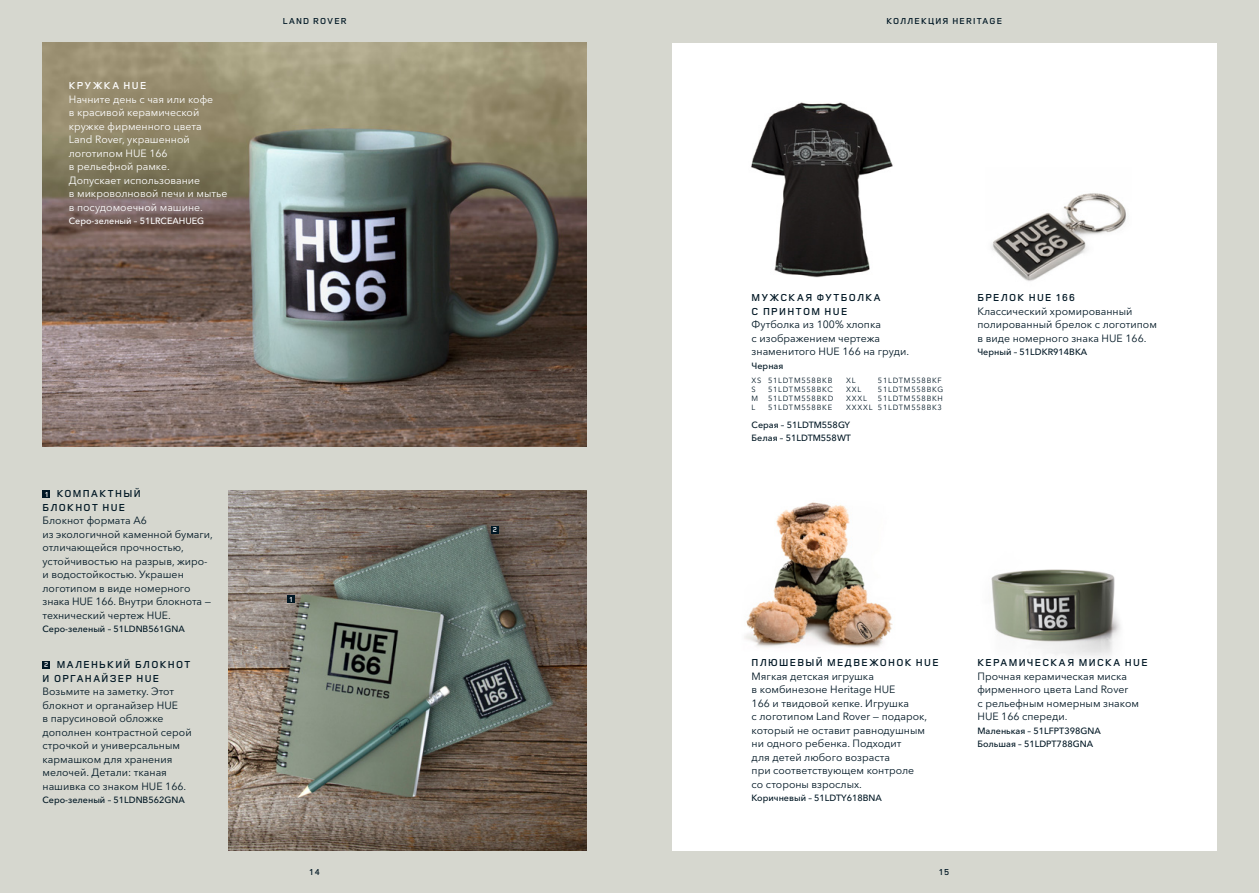
<style>
.page{position:relative;width:1259px;height:893px;background:#fff}
.page>*{position:absolute;margin:0;border:0;box-sizing:border-box;transform-origin:0 0}
.t1{font:10.5px/13.5px "Avenir Next W1 G";color:#001724}
.t2{font:10.5px/13.5px "Avenir Next W1 G";color:#fff}
.t3{font:600 10.5px/13.5px "Land Rover";letter-spacing:.125em;color:#001724}
.t4{font:600 10.5px "Land Rover";letter-spacing:.15em;color:#fff}
.t5{font:500 9px/13.5px "Avenir Next W1 G";color:#001724}
.t6{font:600 9px "Land Rover";letter-spacing:.13em;color:#001724}
.t7{font:500 9px "Avenir Next W1 G";color:#fff}
.t8{font:7.5px/9px "Avenir Next W1 G";letter-spacing:.1em;color:#001724}
.t9{font:600 7.5px "Land Rover";color:#fff}
</style>
<div class="page">
<div style="left:629px;top:0;width:630px;height:893px;background:#d6d7cf"></div>
<div style="left:672px;top:43px;width:544px;height:807px;background:#fff"></div>
<div style="left:0;top:0;width:629px;height:893px;background:#d6d7cf"></div>
<img style="left:43px;top:43px;width:544px;height:403px">
<img style="left:229px;top:490px;width:358px;height:360px">
<img style="left:744px;top:502px;width:149px;height:146px">
<img style="left:751px;top:102px;width:142px;height:176px">
<div style="left:43px;top:490px;width:7px;height:8px;background:#001724"></div>
<div style="left:43px;top:661px;width:7px;height:8px;background:#001724"></div>
<div style="left:287px;top:595px;width:8px;height:8px;background:#001724"></div>
<div style="left:491px;top:526px;width:8px;height:8px;background:#001724"></div>
<img style="left:991px;top:569px;width:130px;height:88px">
<img style="left:991px;top:193px;width:135px;height:88px">
<p class="t4" style="left:69px;top:79px;width:79px">КРУЖКА HUE</p>
<p class="t2" style="left:69px;top:91px;width:160px">Начните день с чая или кофе<br>в красивой керамической кружке фирменного цвета<br>Land Rover, украшенной логотипом HUE 166<br>в рельефной рамке.<br>Допускает использование<br>в микроволновой печи и мытье в посудомоечной машине.</p>
<p class="t7" style="left:69px;top:214px;width:137px">Серо-зеленый – 51LRCEAHUEG</p>
<p class="t3" style="left:43px;top:487px;width:100px;text-indent:14px">КОМПАКТНЫЙ<br>БЛОКНОТ HUE</p>
<p class="t1" style="left:43px;top:513px;width:172px">Блокнот формата А6<br>из экологичной каменной бумаги, отличающейся прочностью, устойчивостью на разрыв, жиро&shy;и водостойкостью. Украшен логотипом в виде номерного знака HUE 166. Внутри блокнота — технический чертеж HUE.</p>
<p class="t5" style="left:43px;top:622px;width:144px">Серо-зеленый – 51LDNB561GNA</p>
<p class="t9" style="left:45px;top:489px;width:5px">1</p>
<p class="t3" style="left:43px;top:657px;width:149px;text-indent:14px">МАЛЕНЬКИЙ БЛОКНОТ<br>И ОРГАНАЙЗЕР HUE</p>
<p class="t1" style="left:43px;top:684px;width:151px">Возьмите на заметку. Этот блокнот и органайзер HUE<br>в парусиновой обложке дополнен контрастной серой строчкой и универсальным кармашком для хранения мелочей. Детали: тканая нашивка со знаком HUE 166.</p>
<p class="t5" style="left:43px;top:792px;width:144px">Серо-зеленый – 51LDNB562GNA</p>
<p class="t9" style="left:44px;top:660px;width:6px">2</p>
<p class="t6" style="left:283px;top:15px;width:66px">LAND ROVER</p>
<p class="t9" style="left:289px;top:594px;width:5px">1</p>
<p class="t9" style="left:493px;top:525px;width:6px">2</p>
<p class="t6" style="left:886px;top:15px;width:117px">КОЛЛЕКЦИЯ HERITAGE</p>
<p class="t3" style="left:751px;top:290px;width:131px">МУЖСКАЯ ФУТБОЛКА<br>С ПРИНТОМ HUE</p>
<p class="t1" style="left:751px;top:317px;width:159px">Футболка из 100% хлопка<br>с изображением чертежа знаменитого HUE 166 на груди.</p>
<p class="t5" style="left:751px;top:358px;width:33px">Черная</p>
<p class="t8" style="left:751px;top:375px;width:11px">XS<br>S<br>M<br>L</p>
<p class="t8" style="left:846px;top:375px;width:28px">XL<br>XXL<br>XXXL<br>XXXXL</p>
<p class="t8" style="left:768px;top:375px;width:67px">51LDTM558BKB<br>51LDTM558BKC<br>51LDTM558BKD<br>51LDTM558BKE</p>
<p class="t8" style="left:878px;top:375px;width:67px">51LDTM558BKF<br>51LDTM558BKG<br>51LDTM558BKH<br>51LDTM558BK3</p>
<p class="t5" style="left:751px;top:417px;width:101px">Серая – 51LDTM558GY<br>Белая – 51LDTM558WT</p>
<p class="t3" style="left:977px;top:290px;width:99px">БРЕЛОК HUE 166</p>
<p class="t1" style="left:977px;top:303px;width:181px">Классический хромированный полированный брелок с логотипом в виде номерного знака HUE 166.</p>
<p class="t5" style="left:977px;top:345px;width:111px">Черный – 51LDKR914BKA</p>
<p class="t3" style="left:751px;top:655px;width:188px">ПЛЮШЕВЫЙ МЕДВЕЖОНОК HUE</p>
<p class="t1" style="left:751px;top:668px;width:177px">Мягкая детская игрушка<br>в комбинезоне Heritage HUE<br>166 и твидовой кепке. Игрушка<br>с логотипом Land Rover — подарок, который не оставит равнодушным ни одного ребенка. Подходит<br>для детей любого возраста<br>при соответствующем контроле со стороны взрослых.</p>
<p class="t5" style="left:751px;top:791px;width:132px">Коричневый – 51LDTY618BNA</p>
<p class="t3" style="left:977px;top:656px;width:172px">КЕРАМИЧЕСКАЯ МИСКА HUE</p>
<p class="t1" style="left:977px;top:668px;width:163px">Прочная керамическая миска фирменного цвета Land Rover<br>с рельефным номерным знаком<br>HUE 166 спереди.</p>
<p class="t5" style="left:977px;top:723px;width:125px">Маленькая – 51LFPT398GNA<br>Большая – 51LDPT788GNA</p>
<p class="t6" style="left:310px;top:866px;width:12px">14</p>
<p class="t6" style="left:939px;top:866px;width:12px">15</p>
</div>
